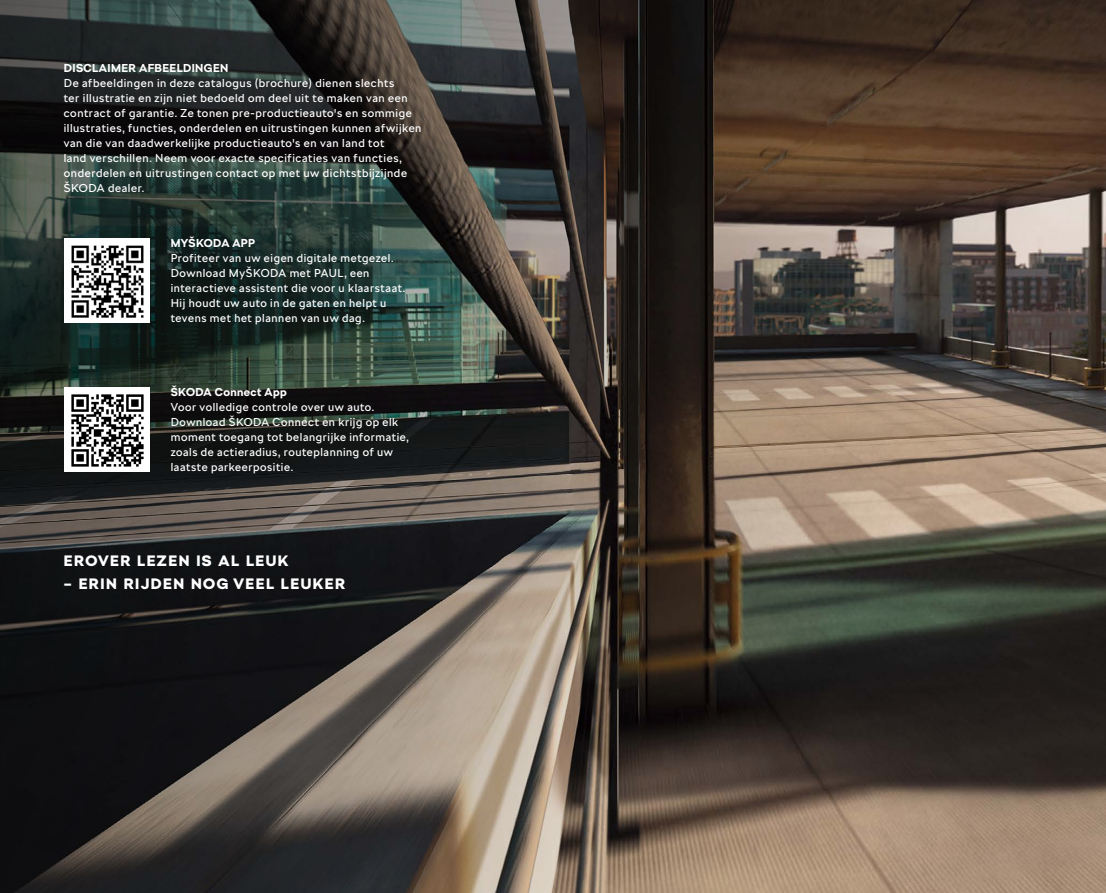
<style>
.page{position:relative;width:1106px;height:893px;background:#fff}
.page>*{position:absolute;margin:0;border:0;box-sizing:border-box;transform-origin:0 0}
.t1{font:900 15px "SKODA Next";letter-spacing:.1em;color:#fff}
.t2{font:11.4px/15px "SKODA Next";letter-spacing:.05em;color:#fff}
.t3{font:700 11.4px "SKODA Next";letter-spacing:.035em;color:#fff}
</style>
<div class="page">
<svg style="left:0;top:456px;width:1106px;height:437px;background:#524a41"></svg>
<img style="left:0;top:0;width:1106px;height:456px">
<div style="left:64px;top:238px;width:85px;height:85px;background:#fff"></div>
<img style="left:71px;top:245px;width:73px;height:73px">
<div style="left:64px;top:387px;width:85px;height:85px;background:#fff"></div>
<img style="left:71px;top:394px;width:73px;height:73px">
<p class="t3" style="left:64px;top:62px;width:166px">DISCLAIMER AFBEELDINGEN</p>
<p class="t2" style="left:64px;top:76px;width:359px">De afbeeldingen in deze catalogus (brochure) dienen slechts<br>ter illustratie en zijn niet bedoeld om deel uit te maken van een contract of garantie. Ze tonen pre-productieauto's en sommige illustraties, functies, onderdelen en uitrustingen kunnen afwijken van die van daadwerkelijke productieauto's en van land tot<br>land verschillen. Neem voor exacte specificaties van functies, onderdelen en uitrustingen contact op met uw dichtstbijzijnde ŠKODA dealer.</p>
<p class="t3" style="left:171px;top:236px;width:86px">MYŠKODA APP</p>
<p class="t2" style="left:171px;top:250px;width:236px">Profiteer van uw eigen digitale metgezel.<br>Download MyŠKODA met PAUL, een interactieve assistent die voor u klaarstaat.<br>Hij houdt uw auto in de gaten en helpt u tevens met het plannen van uw dag.</p>
<p class="t3" style="left:171px;top:385px;width:117px">ŠKODA Connect App</p>
<p class="t2" style="left:171px;top:399px;width:240px">Voor volledige controle over uw auto.<br>Download ŠKODA Connect en krijg op elk moment toegang tot belangrijke informatie, zoals de actieradius, routeplanning of uw laatste parkeerpositie.</p>
<h1 class="t1" style="left:64px;top:552px;width:226px">EROVER LEZEN IS AL LEUK</h1>
<h1 class="t1" style="left:64px;top:574px;width:283px">– ERIN RIJDEN NOG VEEL LEUKER</h1>
</div>
